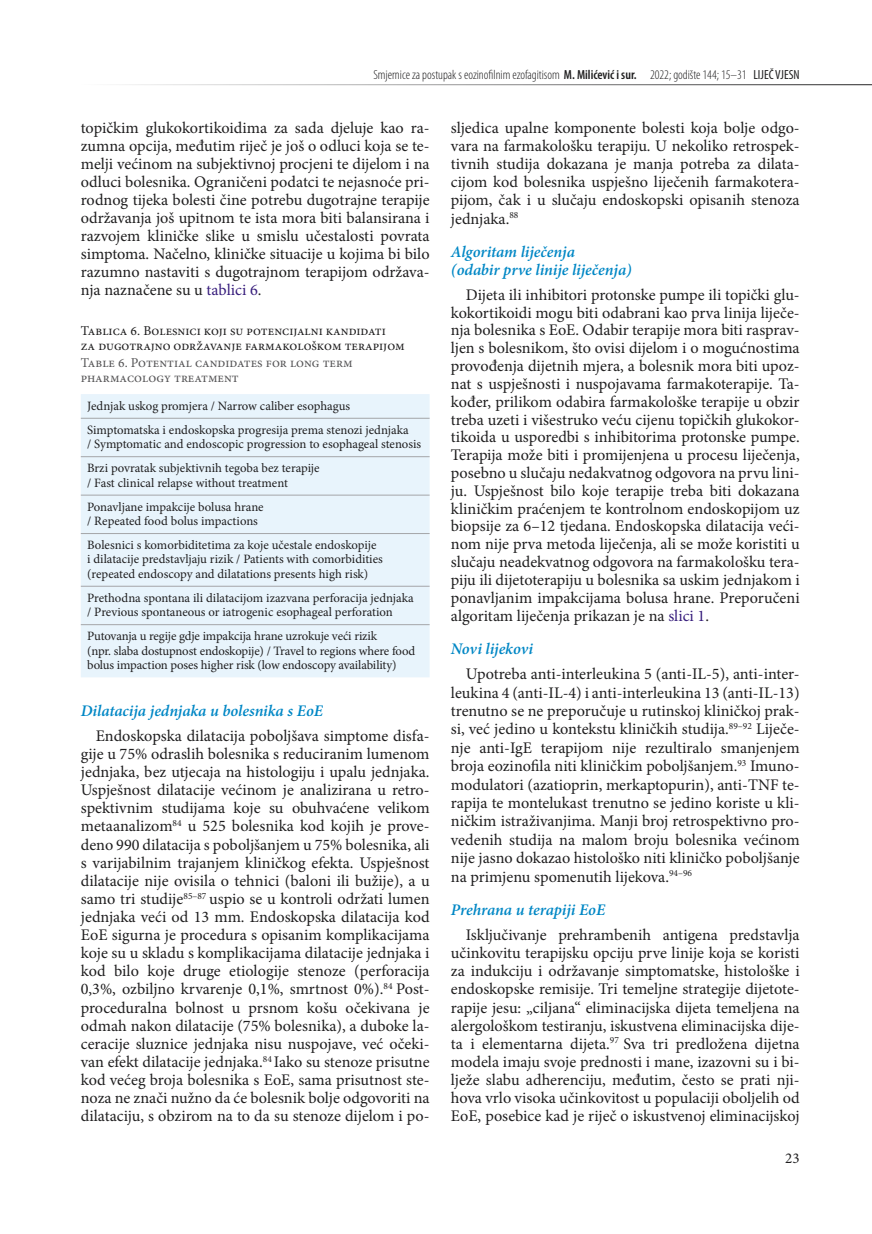
<style>
.page{position:relative;width:872px;height:1234px;background:#fff}
.page>*{position:absolute;margin:0;border:0;box-sizing:border-box;transform-origin:0 0}
.t1{font:16.2px/18.1px "Minion Pro";letter-spacing:-.005em;color:#1f1e1f;text-align:justify}
.t2{font:italic 600 16.2px/18.1px "Minion Pro";letter-spacing:-.005em;color:#0087c5}
.t3{font:15px "Minion Pro";color:#1f1e1f}
.t4{font:13.5px/15px "Minion Pro";color:#1f1e1f}
.t5{font:13.5px/15px "Minion Pro";color:#565557}
.t6{font:300 condensed 13.2px "Myriad Pro";color:#1f1e1f}
.t7{font:12.75px/24.2px "Minion Pro";letter-spacing:-.005em;color:#1f1e1f}
.s1{font-weight:600}
.s2{font-weight:400}
.s3{color:#371d7c}
</style>
<div class="page">
<hr style="left:81px;top:84px;width:791px;height:1px;background:#1f1e1f">
<div style="left:81px;top:394px;width:348px;height:283px;background:#e8f4fc"></div>
<hr style="left:81px;top:418px;width:348px;height:1px;background:#a4a5a8">
<hr style="left:81px;top:456px;width:348px;height:1px;background:#a4a5a8">
<hr style="left:81px;top:494px;width:348px;height:1px;background:#a4a5a8">
<hr style="left:81px;top:533px;width:348px;height:1px;background:#a4a5a8">
<hr style="left:81px;top:585px;width:348px;height:1px;background:#a4a5a8">
<hr style="left:81px;top:624px;width:348px;height:1px;background:#a4a5a8">
<p class="t6" style="left:373px;top:67px;width:428px">Smjernice za postupak s eozinofilnim ezofagitisom <span class="s1">M. Milićević i sur.</span> 2022; godište 144; 15–31 <span class="s2">LIJEČ VJESN</span></p>
<p class="t1" style="left:81px;top:119px;width:350px">topičkim glukokortikoidima za sada djeluje kao ra&shy;zumna opcija, međutim riječ je još o odluci koja se te&shy;melji većinom na subjektivnoj procjeni te dijelom i na odluci bolesnika. Ograničeni podatci te nejasnoće pri&shy;rodnog tijeka bolesti čine potrebu dugotrajne terapije održavanja još upitnom te ista mora biti balansirana i razvojem kliničke slike u smislu učestalosti povrata simptoma. Načelno, kliničke situacije u kojima bi bilo razumno nastaviti s dugotrajnom terapijom održava&shy;nja naznačene su u <span class="s3">tablici 6</span>.</p>
<p class="t1" style="left:451px;top:119px;width:350px">sljedica upalne komponente bolesti koja bolje odgo&shy;vara na farmakološku terapiju. U nekoliko retrospek&shy;tivnih studija dokazana je manja potreba za dilata&shy;cijom kod bolesnika uspješno liječenih farmakotera&shy;pijom, čak i u slučaju endoskopski opisanih stenoza jednjaka.<sup>88</sup></p>
<p class="t2" style="left:451px;top:242px;width:182px">Algoritam liječenja<br>(odabir prve linije liječenja)</p>
<p class="t1" style="left:451px;top:286px;width:350px;text-indent:15px">Dijeta ili inhibitori protonske pumpe ili topički glu&shy;kokortikoidi mogu biti odabrani kao prva linija liječe&shy;nja bolesnika s EoE. Odabir terapije mora biti rasprav&shy;ljen s bolesnikom, što ovisi dijelom i o mogućnostima provođenja dijetnih mjera, a bolesnik mora biti upoz&shy;nat s uspješnosti i nuspojavama farmakoterapije. Ta&shy;kođer, prilikom odabira farmakološke terapije u obzir treba uzeti i višestruko veću cijenu topičkih glukokor&shy;tikoida u usporedbi s inhibitorima protonske pumpe.<br>Terapija može biti i promijenjena u procesu liječenja, posebno u slučaju nedakvatnog odgovora na prvu lini&shy;ju. Uspješnost bilo koje terapije treba biti dokazana kliničkim praćenjem te kontrolnom endoskopijom uz biopsije za 6–12 tjedana. Endoskopska dilatacija veći&shy;nom nije prva metoda liječenja, ali se može koristiti u slučaju neadekvatnog odgovora na farmakološku tera&shy;piju ili dijetoterapiju u bolesnika sa uskim jednjakom i ponavljanim impakcijama bolusa hrane. Preporučeni algoritam liječenja prikazan je na <span class="s3">slici 1</span>.</p>
<p class="t2" style="left:451px;top:639px;width:84px">Novi lijekovi</p>
<p class="t1" style="left:451px;top:664px;width:350px;text-indent:15px">Upotreba anti-interleukina 5 (anti-IL-5), anti-inter&shy;leukina 4 (anti-IL-4) i anti-interleukina 13 (anti-IL-13) trenutno se ne preporučuje u rutinskoj kliničkoj prak&shy;si, već jedino u kontekstu kliničkih studija.<sup>89–92</sup> Liječe&shy;nje anti-IgE terapijom nije rezultiralo smanjenjem broja eozinofila niti kliničkim poboljšanjem.<sup>93</sup> Imuno&shy;modulatori (azatioprin, merkaptopurin), anti-TNF te&shy;rapija te montelukast trenutno se jedino koriste u kli&shy;ničkim istraživanjima. Manji broj retrospektivno pro&shy;vedenih studija na malom broju bolesnika većinom nije jasno dokazao histološko niti kliničko poboljšanje na primjenu spomenutih lijekova.<sup>94–96</sup></p>
<p class="t2" style="left:451px;top:900px;width:156px">Prehrana u terapiji EoE</p>
<p class="t1" style="left:451px;top:925px;width:351px;text-align:left;text-indent:15px">Isključivanje prehrambenih antigena predstavlja učinkovitu terapijsku opciju prve linije koja se koristi za indukciju i održavanje simptomatske, histološke i endoskopske remisije. Tri temeljne strategije dijetote&shy;rapije jesu: „ciljana“ eliminacijska dijeta temeljena na alergološkom testiranju, iskustvena eliminacijska dije&shy;ta i elementarna dijeta.<sup>97</sup> Sva tri predložena dijetna modela imaju svoje prednosti i mane, izazovni su i bi&shy;lježe slabu adherenciju, međutim, često se prati nji&shy;hova vrlo visoka učinkovitost u populaciji oboljelih od EoE, posebice kad je riječ o iskustvenoj eliminacijskoj</p>
<p class="t4" style="left:81px;top:323px;width:325px">Tablica 6. Bolesnici koji su potencijalni kandidati<br>za dugotrajno održavanje farmakološkom terapijom</p>
<p class="t5" style="left:81px;top:355px;width:273px">Table 6. Potential candidates for long term pharmacology treatment</p>
<p class="t7" style="left:87px;top:393px;width:323px">Jednjak uskog promjera / Narrow caliber esophagus<br>Simptomatska i endoskopska progresija prema stenozi jednjaka</p>
<p class="t7" style="left:87px;top:432px;width:335px">/ Symptomatic and endoscopic progression to esophageal stenosis<br>Brzi povratak subjektivnih tegoba bez terapije</p>
<p class="t7" style="left:87px;top:470px;width:202px">/ Fast clinical relapse without treatment<br>Ponavljane impakcije bolusa hrane</p>
<p class="t7" style="left:87px;top:509px;width:291px">/ Repeated food bolus impactions<br>Bolesnici s komorbiditetima za koje učestale endoskopije</p>
<p class="t7" style="left:87px;top:552px;width:297px;line-height:14.2px">i dilatacije predstavljaju rizik / Patients with comorbidities (repeated endoscopy and dilatations presents high risk)</p>
<p class="t7" style="left:87px;top:590px;width:328px;line-height:14.2px">Prethodna spontana ili dilatacijom izazvana perforacija jednjaka / Previous spontaneous or iatrogenic esophageal perforation</p>
<p class="t7" style="left:87px;top:629px;width:329px;line-height:14.2px">Putovanja u regije gdje impakcija hrane uzrokuje veći rizik<br>(npr. slaba dostupnost endoskopije) / Travel to regions where food bolus impaction poses higher risk (low endoscopy availability)</p>
<p class="t2" style="left:81px;top:701px;width:244px">Dilatacija jednjaka u bolesnika s EoE</p>
<p class="t1" style="left:81px;top:726px;width:350px;text-indent:15px">Endoskopska dilatacija poboljšava simptome disfa&shy;gije u 75% odraslih bolesnika s reduciranim lumenom jednjaka, bez utjecaja na histologiju i upalu jednjaka.<br>Uspješnost dilatacije većinom je analizirana u retro&shy;spektivnim studijama koje su obuhvaćene velikom metaanalizom<sup>84</sup> u 525 bolesnika kod kojih je prove&shy;deno 990 dilatacija s poboljšanjem u 75% bolesnika, ali s varijabilnim trajanjem kliničkog efekta. Uspješnost dilatacije nije ovisila o tehnici (baloni ili bužije), a u samo tri studije<sup>85–87</sup> uspio se u kontroli održati lumen jednjaka veći od 13 mm. Endoskopska dilatacija kod EoE sigurna je procedura s opisanim komplikacijama koje su u skladu s komplikacijama dilatacije jednjaka i kod bilo koje druge etiologije stenoze (perforacija 0,3%, ozbiljno krvarenje 0,1%, smrtnost 0%).<sup>84</sup> Post&shy;proceduralna bolnost u prsnom košu očekivana je odmah nakon dilatacije (75% bolesnika), a duboke la&shy;ceracije sluznice jednjaka nisu nuspojave, već očeki&shy;van efekt dilatacije jednjaka.<sup>84</sup> Iako su stenoze prisutne kod većeg broja bolesnika s EoE, sama prisutnost ste&shy;noza ne znači nužno da će bolesnik bolje odgovoriti na dilataciju, s obzirom na to da su stenoze dijelom i po-</p>
<p class="t3" style="left:785px;top:1147px;width:16px">23</p>
</div>
